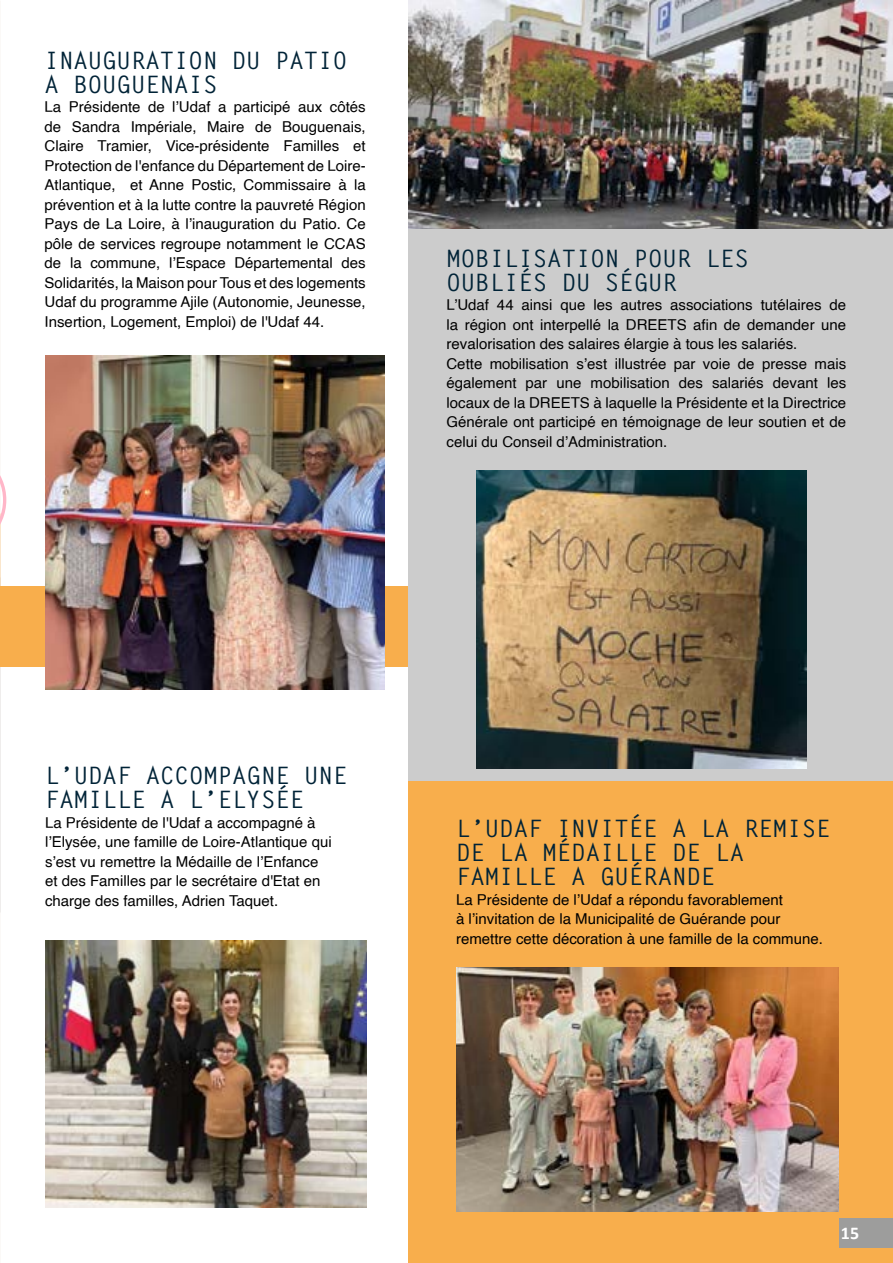
<style>
.page{position:relative;width:893px;height:1263px;background:#fff}
.page>*{position:absolute;margin:0;border:0;box-sizing:border-box;transform-origin:0 0}
.t1{font:700 24px/24px "Letter Gothic Std";color:#002337}
.t2{font:700 18px "Calibri";color:#fff}
.t3{font:15px/19.5px "Helvetica";color:#000}
</style>
<div class="page">
<div style="left:0;top:586px;width:408px;height:81px;background:#f8ae4c"></div>
<svg style="left:0;top:475px;width:6px;height:77px"></svg>
<div style="left:409px;top:0;width:484px;height:794px;background:#ccc"></div>
<div style="left:408px;top:781px;width:485px;height:482px;background:#f8ae4c"></div>
<img style="left:408px;top:0;width:485px;height:229px">
<img style="left:477px;top:471px;width:330px;height:297px">
<img style="left:456px;top:968px;width:383px;height:244px">
<img style="left:45px;top:356px;width:339px;height:334px">
<img style="left:45px;top:941px;width:321px;height:266px">
<div style="left:840px;top:1218px;width:53px;height:30px;background:#9d9d9c"></div>
<h1 class="t1" style="left:45px;top:49px;width:304px">INAUGURATION DU PATIO<br>A BOUGUENAIS</h1>
<p class="t3" style="left:45px;top:98px;width:323px;text-align:justify">La Présidente de l’Udaf a participé aux côtés de Sandra Impériale, Maire de Bouguenais, Claire Tramier, Vice-présidente Familles et Protection de l'enfance du Département de Loire-Atlantique, et Anne Postic, Commissaire à la prévention et à la lutte contre la pauvreté Région Pays de La Loire, à l’inauguration du Patio. Ce pôle de services regroupe notamment le CCAS de la commune, l’Espace Départemental des Solidarités, la Maison pour Tous et des logements Udaf du programme Ajile (Autonomie, Jeunesse, Insertion, Logement, Emploi) de l'Udaf 44.</p>
<h1 class="t1" style="left:446px;top:246px;width:304px">MOBILISATION POUR LES<br>OUBLIÉS DU SÉGUR</h1>
<p class="t3" style="left:446px;top:296px;width:401px">L’Udaf 44 ainsi que les autres associations tutélaires de la région ont interpellé la DREETS afin de demander une revalorisation des salaires élargie à tous les salariés.<br>Cette mobilisation s’est illustrée par voie de presse mais également par une mobilisation des salariés devant les locaux de la DREETS à laquelle la Présidente et la Directrice Générale ont participé en témoignage de leur soutien et de celui du Conseil d’Administration.</p>
<h1 class="t1" style="left:45px;top:764px;width:304px">L’UDAF ACCOMPAGNE UNE<br>FAMILLE A L’ELYSÉE</h1>
<p class="t3" style="left:45px;top:813px;width:288px">La Présidente de l'Udaf a accompagné à l’Elysée, une famille de Loire-Atlantique qui s’est vu remettre la Médaille de l’Enfance et des Familles par le secrétaire d'Etat en charge des familles, Adrien Taquet.</p>
<h1 class="t1" style="left:456px;top:817px;width:376px">L’UDAF INVITÉE A LA REMISE<br>DE LA MÉDAILLE DE LA<br>FAMILLE A GUÉRANDE</h1>
<p class="t3" style="left:456px;top:890px;width:368px">La Présidente de l’Udaf a répondu favorablement<br>à l’invitation de la Municipalité de Guérande pour remettre cette décoration à une famille de la commune.</p>
<p class="t2" style="left:849px;top:1210px;width:20px">15</p>
<p class="t2" style="left:841px;top:1220px;width:20px">15</p>
</div>
